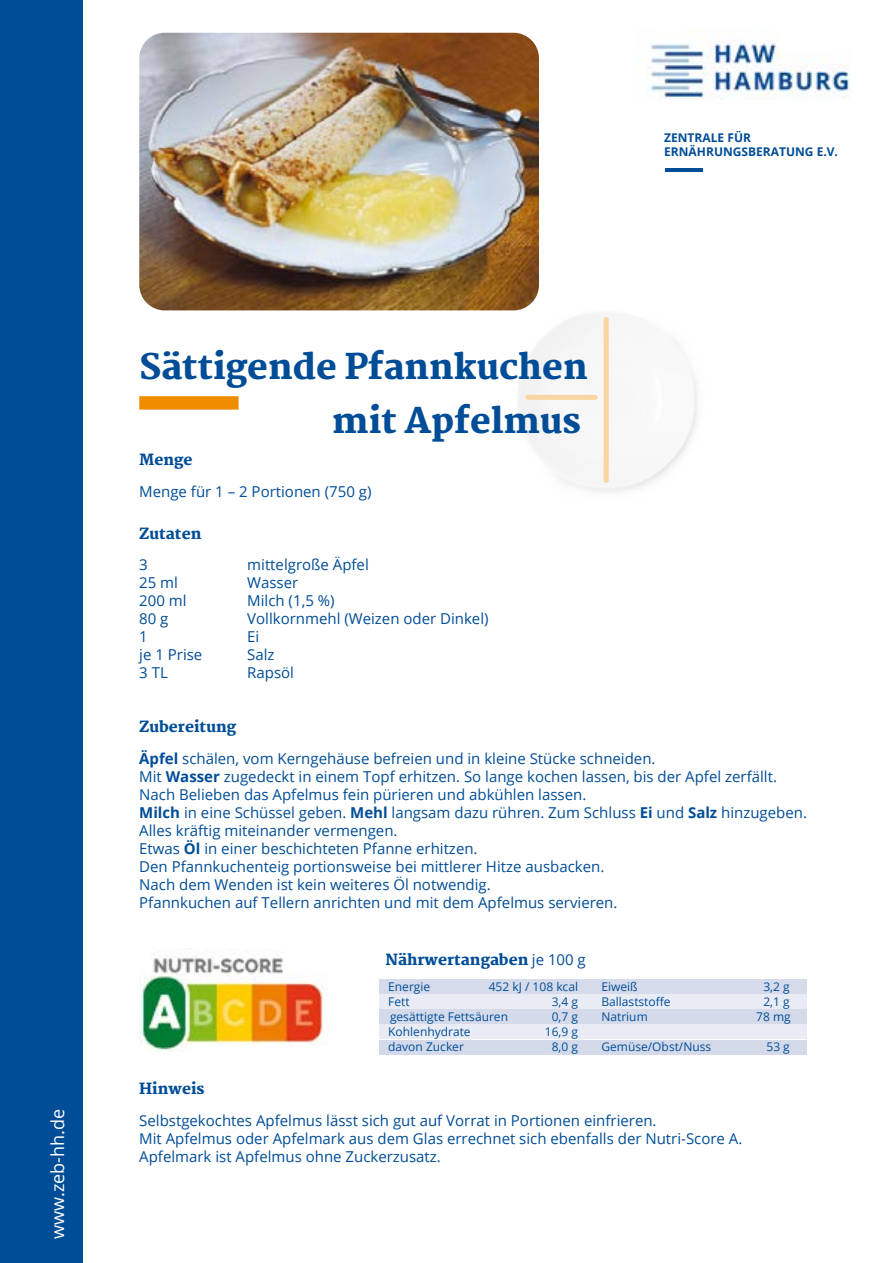
<style>
.page{position:relative;width:893px;height:1263px;background:#fff}
.page>*{position:absolute;margin:0;border:0;box-sizing:border-box;transform-origin:0 0}
.t1{font:800 34.5px/54px "Martel";color:#004d97;text-align:right}
.t2{font:18px "Open Sans";color:#fff}
.t3{font:15px/18px "Open Sans";color:#004d97}
.t4{font:800 15px "Martel";color:#004d97}
.t5{font:12px "Open Sans";color:#004d97}
.t6{font:700 12px/14.4px "Open Sans";color:#004d97}
.s1{font-weight:700}
.s2{font-family:"Open Sans";font-weight:400}
</style>
<div class="page">
<div style="left:604px;top:317px;width:5px;height:166px;background:#f9d5a4;border-radius:3px"></div>
<div style="left:525px;top:395px;width:73px;height:5px;background:#f9d5a4;border-radius:3px"></div>
<div style="left:0;top:0;width:82px;height:1263px;background:#004d97"></div>
<svg style="left:139px;top:396px;width:100px;height:14px"></svg>
<img style="left:140px;top:948px;width:188px;height:103px">
<img style="left:139px;top:33px;width:400px;height:277px">
<div style="left:379px;top:1009px;width:428px;height:15px;background:#d5daeb"></div>
<div style="left:379px;top:979px;width:428px;height:14px;background:#d6dbeb"></div>
<div style="left:379px;top:994px;width:428px;height:15px;background:#eaecf5"></div>
<div style="left:379px;top:1024px;width:428px;height:15px;background:#eaecf5"></div>
<div style="left:379px;top:1040px;width:428px;height:14px;background:#d5daeb"></div>
<img style="left:635px;top:28px;width:215px;height:71px">
<hr style="left:665px;top:168px;width:38px;height:4px;background:#004d97">
<p class="t6" style="left:664px;top:130px;width:175px">ZENTRALE FÜR<br>ERNÄHRUNGSBERATUNG E.V.</p>
<p class="t2" style="left:45px;top:1239px;width:132px;rotate:-90deg">www.zeb-hh.de</p>
<h1 class="t1" style="left:139px;top:340px;width:450px">Sättigende Pfannkuchen mit Apfelmus</h1>
<p class="t4" style="left:139px;top:451px;width:55px">Menge</p>
<p class="t3" style="left:139px;top:482px;width:234px">Menge für 1 – 2 Portionen (750 g)</p>
<p class="t4" style="left:139px;top:525px;width:64px">Zutaten</p>
<p class="t3" style="left:139px;top:555px;width:10px">3</p>
<p class="t3" style="left:247px;top:555px;width:123px">mittelgroße Äpfel</p>
<p class="t3" style="left:139px;top:573px;width:40px">25 ml</p>
<p class="t3" style="left:247px;top:573px;width:53px">Wasser</p>
<p class="t3" style="left:139px;top:591px;width:49px">200 ml</p>
<p class="t3" style="left:247px;top:591px;width:89px">Milch (1,5 %)</p>
<p class="t3" style="left:139px;top:609px;width:31px">80 g</p>
<p class="t3" style="left:247px;top:609px;width:243px">Vollkornmehl (Weizen oder Dinkel)</p>
<p class="t3" style="left:139px;top:627px;width:10px">1</p>
<p class="t3" style="left:247px;top:627px;width:14px">Ei</p>
<p class="t3" style="left:139px;top:645px;width:65px">je 1 Prise</p>
<p class="t3" style="left:247px;top:645px;width:29px">Salz</p>
<p class="t3" style="left:139px;top:663px;width:30px">3 TL</p>
<p class="t3" style="left:247px;top:663px;width:48px">Rapsöl</p>
<p class="t4" style="left:139px;top:718px;width:98px">Zubereitung</p>
<p class="t3" style="left:139px;top:749px;width:669px"><span class="s1">Äpfel</span> schälen, vom Kerngehäuse befreien und in kleine Stücke schneiden.<br>Mit <span class="s1">Wasser</span> zugedeckt in einem Topf erhitzen. So lange kochen lassen, bis der Apfel zerfällt.<br>Nach Belieben das Apfelmus fein pürieren und abkühlen lassen.<br><span class="s1">Milch</span> in eine Schüssel geben. <span class="s1">Mehl</span> langsam dazu rühren. Zum Schluss <span class="s1">Ei</span> und <span class="s1">Salz</span> hinzugeben.<br>Alles kräftig miteinander vermengen.<br>Etwas <span class="s1">Öl</span> in einer beschichteten Pfanne erhitzen.<br>Den Pfannkuchenteig portionsweise bei mittlerer Hitze ausbacken.<br>Nach dem Wenden ist kein weiteres Öl notwendig.<br>Pfannkuchen auf Tellern anrichten und mit dem Apfelmus servieren.</p>
<p class="t4" style="left:385px;top:951px;width:202px">Nährwertangaben <span class="s2">je 100 g</span></p>
<p class="t5" style="left:388px;top:978px;width:44px">Energie</p>
<p class="t5" style="left:489px;top:978px;width:91px">452 kJ / 108 kcal</p>
<p class="t5" style="left:388px;top:993px;width:23px">Fett</p>
<p class="t5" style="left:552px;top:993px;width:28px">3,4 g</p>
<p class="t5" style="left:390px;top:1008px;width:120px">gesättigte Fettsäuren</p>
<p class="t5" style="left:552px;top:1008px;width:28px">0,7 g</p>
<p class="t5" style="left:388px;top:1023px;width:84px">Kohlenhydrate</p>
<p class="t5" style="left:545px;top:1023px;width:35px">16,9 g</p>
<p class="t5" style="left:388px;top:1038px;width:77px">davon Zucker</p>
<p class="t5" style="left:552px;top:1038px;width:28px">8,0 g</p>
<p class="t5" style="left:601px;top:978px;width:38px">Eiweiß</p>
<p class="t5" style="left:763px;top:978px;width:28px">3,2 g</p>
<p class="t5" style="left:601px;top:993px;width:71px">Ballaststoffe</p>
<p class="t5" style="left:763px;top:993px;width:28px">2,1 g</p>
<p class="t5" style="left:601px;top:1008px;width:48px">Natrium</p>
<p class="t5" style="left:756px;top:1008px;width:36px">78 mg</p>
<p class="t5" style="left:601px;top:1038px;width:111px">Gemüse/Obst/Nuss</p>
<p class="t5" style="left:766px;top:1038px;width:25px">53 g</p>
<p class="t4" style="left:139px;top:1080px;width:67px">Hinweis</p>
<p class="t3" style="left:139px;top:1111px;width:605px">Selbstgekochtes Apfelmus lässt sich gut auf Vorrat in Portionen einfrieren.<br>Mit Apfelmus oder Apfelmark aus dem Glas errechnet sich ebenfalls der Nutri-Score A.<br>Apfelmark ist Apfelmus ohne Zuckerzusatz.</p>
</div>
